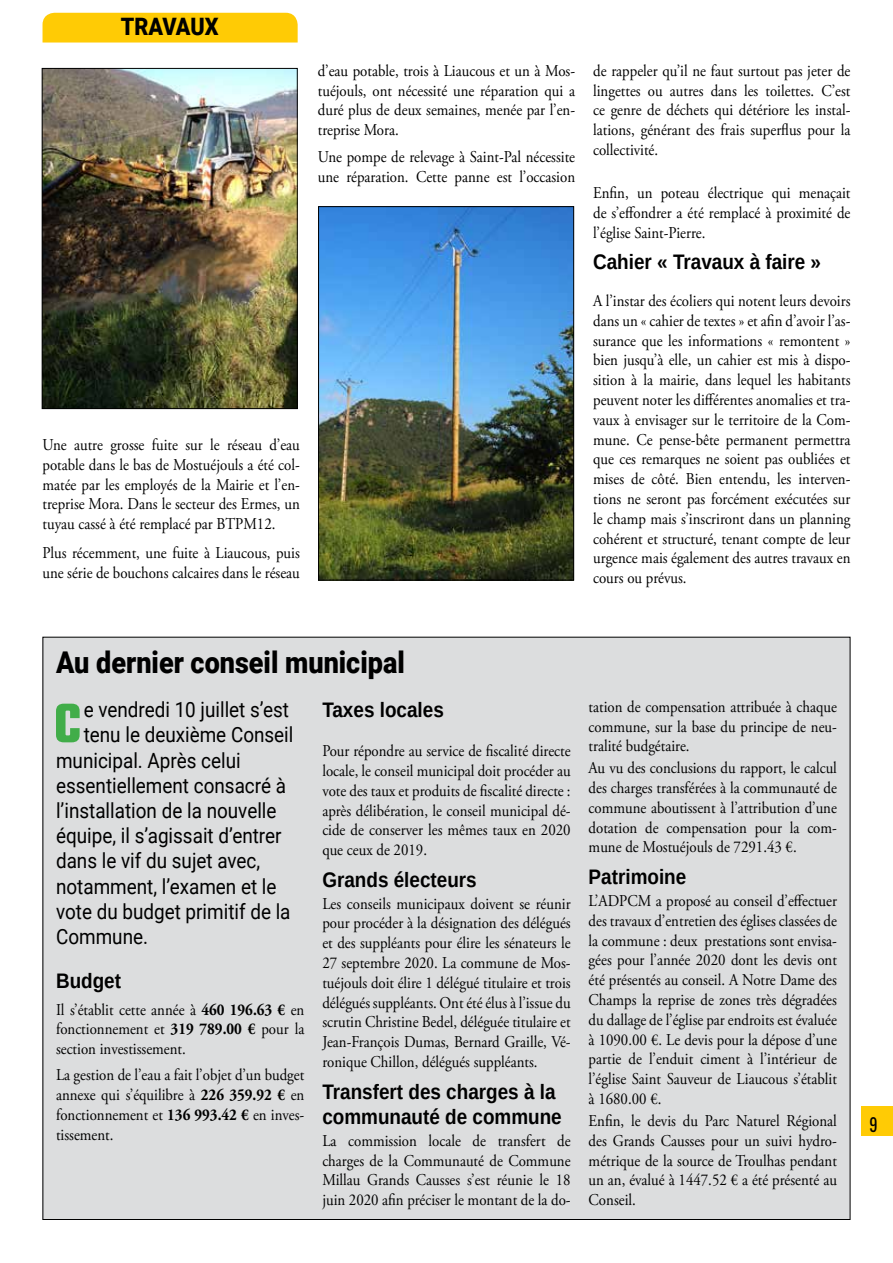
<style>
.page{position:relative;width:893px;height:1263px;background:#fff}
.page>*{position:absolute;margin:0;border:0;box-sizing:border-box;transform-origin:0 0}
.t1{font:700 60.3px "Teko";color:#41ad49;scale:.9 1}
.t2{font:900 30px "Roboto";color:#000;scale:.9 1}
.t3{font:900 24px "Roboto";letter-spacing:-.005em;color:#000;scale:.9 1}
.t4{font:21px "Roboto";color:#000;scale:.9 1}
.t5{font:700 21px/25.2px "Liberation Sans";color:#000;scale:.9 1}
.t6{font:18px "Oswald";color:#000;scale:.9 1}
.t7{font:16.5px/19.8px "Adobe Garamond Pro";color:#000;text-align:justify;scale:.9 1}
.s1{font-weight:700}
</style>
<div class="page">
<div style="left:861px;top:1106px;width:32px;height:30px;background:#ffcb05"></div>
<div style="left:43px;top:13px;width:255px;height:30px;background:#ffcb05"></div>
<img style="left:44px;top:70px;width:252px;height:337px">
<div style="left:42px;top:68px;width:256px;height:341px;border:1px solid #000"></div>
<img style="left:320px;top:208px;width:252px;height:370px">
<div style="left:318px;top:206px;width:256px;height:374px;border:1px solid #000"></div>
<div style="left:43px;top:637px;width:807px;height:582px;background:#dcddde"></div>
<h3 class="t3" style="left:121px;top:10px;width:110px">TRAVAUX</h3>
<p class="t7" style="left:43px;top:435px;width:287px">Une autre grosse fuite sur le réseau d’eau potable dans le bas de Mostuéjouls a été col&shy;matée par les employés de la Mairie et l’en&shy;treprise Mora. Dans le secteur des Ermes, un tuyau cassé à été remplacé par BTPM12.</p>
<p class="t7" style="left:43px;top:543px;width:287px">Plus récemment, une fuite à Liaucous, puis une série de bouchons calcaires dans le réseau</p>
<p class="t7" style="left:318px;top:61px;width:287px">d’eau potable, trois à Liaucous et un à Mos&shy;tuéjouls, ont nécessité une réparation qui a duré plus de deux semaines, menée par l’en&shy;treprise Mora.</p>
<p class="t7" style="left:318px;top:147px;width:287px">Une pompe de relevage à Saint-Pal nécessite une réparation. Cette panne est l’occasion</p>
<p class="t7" style="left:593px;top:61px;width:287px">de rappeler qu’il ne faut surtout pas jeter de lingettes ou autres dans les toilettes. C’est ce genre de déchets qui détériore les instal&shy;lations, générant des frais superflus pour la collectivité.</p>
<p class="t7" style="left:593px;top:183px;width:287px">Enfin, un poteau électrique qui menaçait de s’effondrer a été remplacé à proximité de l’église Saint-Pierre.</p>
<p class="t5" style="left:593px;top:250px;width:255px">Cahier « Travaux à faire »</p>
<p class="t7" style="left:593px;top:291px;width:287px">A l’instar des écoliers qui notent leurs devoirs dans un « cahier de textes » et afin d’avoir l’as&shy;surance que les informations « remontent » bien jusqu’à elle, un cahier est mis à dispo&shy;sition à la mairie, dans lequel les habitants peuvent noter les différentes anomalies et tra&shy;vaux à envisager sur le territoire de la Com&shy;mune. Ce pense-bête permanent permettra que ces remarques ne soient pas oubliées et mises de côté. Bien entendu, les interven&shy;tions ne seront pas forcément exécutées sur le champ mais s’inscriront dans un planning cohérent et structuré, tenant compte de leur urgence mais également des autres travaux en cours ou prévus.</p>
<h2 class="t2" style="left:56px;top:641px;width:389px">Au dernier conseil municipal</h2>
<h1 class="t1" style="left:54px;top:684px;width:31px">C</h1>
<p class="t4" style="left:84px;top:695px;width:230px">e vendredi 10 juillet s’est</p>
<p class="t5" style="left:322px;top:698px;width:137px">Taxes locales</p>
<p class="t7" style="left:322px;top:741px;width:277px">Pour répondre au service de fiscalité directe locale, le conseil municipal doit procéder au vote des taux et produits de fiscalité directe : après délibération, le conseil municipal dé&shy;cide de conserver les mêmes taux en 2020 que ceux de 2019.</p>
<p class="t5" style="left:322px;top:867px;width:173px">Grands électeurs</p>
<p class="t7" style="left:322px;top:894px;width:277px">Les conseils municipaux doivent se réunir pour procéder à la désignation des délégués et des suppléants pour élire les sénateurs le 27 septembre 2020. La commune de Mos&shy;tuéjouls doit élire 1 délégué titulaire et trois délégués suppléants. Ont été élus à l’issue du scrutin Christine Bedel, déléguée titulaire et Jean-François Dumas, Bernard Graille, Vé&shy;ronique Chillon, délégués suppléants.</p>
<p class="t5" style="left:322px;top:1079px;width:268px">Transfert des charges à la communauté de commune</p>
<p class="t7" style="left:322px;top:1131px;width:277px">La commission locale de transfert de charges de la Communauté de Commune Millau Grands Causses s’est réunie le 18 juin 2020 afin préciser le montant de la do-</p>
<p class="t4" style="left:84px;top:720px;width:235px">tenu le deuxième Conseil</p>
<p class="t4" style="left:56px;top:745px;width:207px">municipal. Après celui</p>
<p class="t4" style="left:56px;top:770px;width:257px">essentiellement consacré à</p>
<p class="t4" style="left:56px;top:796px;width:246px">l’installation de la nouvelle</p>
<p class="t4" style="left:56px;top:821px;width:252px">équipe, il s’agissait d’entrer</p>
<p class="t4" style="left:56px;top:846px;width:228px">dans le vif du sujet avec,</p>
<p class="t4" style="left:56px;top:871px;width:246px">notamment, l’examen et le</p>
<p class="t4" style="left:56px;top:896px;width:262px">vote du budget primitif de la</p>
<p class="t4" style="left:56px;top:922px;width:104px">Commune.</p>
<p class="t5" style="left:56px;top:969px;width:74px">Budget</p>
<p class="t7" style="left:56px;top:1000px;width:277px">Il s’établit cette année à <span class="s1">460 196.63 €</span> en fonctionnement et <span class="s1">319 789.00 €</span> pour la section investissement.</p>
<p class="t7" style="left:56px;top:1066px;width:277px">La gestion de l’eau a fait l’objet d’un budget annexe qui s’équilibre à <span class="s1">226 359.92 €</span> en fonctionnement et <span class="s1">136 993.42 €</span> en inves&shy;tissement.</p>
<p class="t7" style="left:589px;top:697px;width:277px">tation de compensation attribuée à chaque commune, sur la base du principe de neu&shy;tralité budgétaire.</p>
<p class="t7" style="left:589px;top:759px;width:277px">Au vu des conclusions du rapport, le calcul des charges transférées à la communauté de commune aboutissent à l’attribution d’une dotation de compensation pour la com&shy;mune de Mostuéjouls de 7291.43 €.</p>
<p class="t5" style="left:589px;top:864px;width:110px">Patrimoine</p>
<p class="t7" style="left:589px;top:891px;width:277px">L’ADPCM a proposé au conseil d’effectuer des travaux d’entretien des églises classées de la commune : deux prestations sont envisa&shy;gées pour l’année 2020 dont les devis ont été présentés au conseil. A Notre Dame des Champs la reprise de zones très dégradées du dallage de l’église par endroits est évaluée à 1090.00 €. Le devis pour la dépose d’une partie de l’enduit ciment à l’intérieur de l’église Saint Sauveur de Liaucous s’établit à 1680.00 €.</p>
<p class="t7" style="left:589px;top:1111px;width:277px">Enfin, le devis du Parc Naturel Régional des Grands Causses pour un suivi hydro&shy;métrique de la source de Troulhas pendant un an, évalué à 1447.52 € a été présenté au Conseil.</p>
<p class="t6" style="left:870px;top:1108px;width:11px">9</p>
</div>
